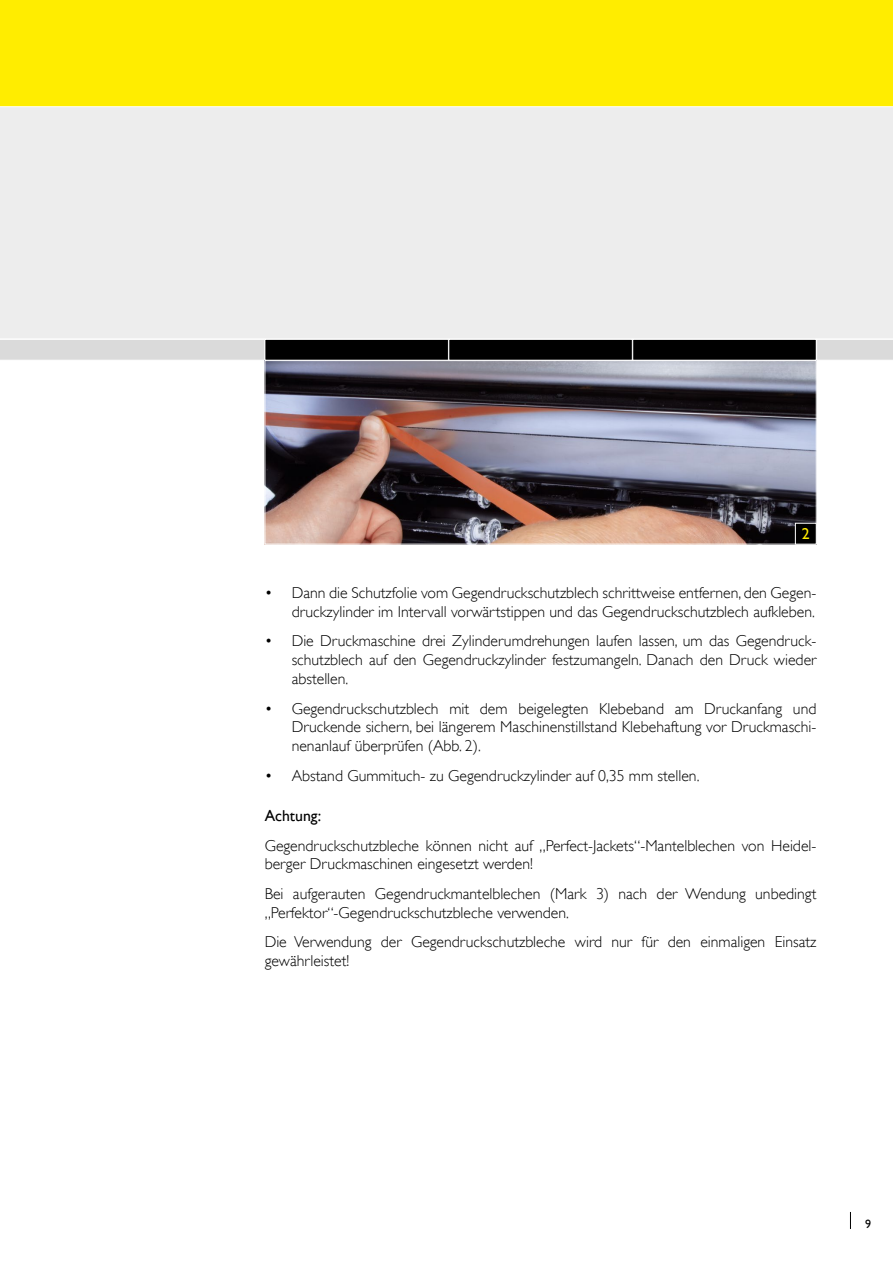
<style>
.page{position:relative;width:893px;height:1263px;background:#fff}
.page>*{position:absolute;margin:0;border:0;box-sizing:border-box;transform-origin:0 0}
.t1{font:300 15.75px/18.9px "Gill Sans";color:#000}
.t2{font:15.75px "Gill Sans";color:#000}
.t3{font:15.75px "Gill Sans";color:#ffed00}
.t4{font:12px "Gill Sans";color:#000}
</style>
<div class="page">
<div style="left:0;top:107px;width:893px;height:231px;background:#ededed"></div>
<div style="left:0;top:0;width:893px;height:106px;background:#ffed00"></div>
<svg style="left:850px;top:1212px;width:1px;height:17px"></svg>
<div style="left:0;top:340px;width:265px;height:20px;background:#dadada"></div>
<div style="left:265px;top:339px;width:184px;height:21px;background:#000;border:1px solid #fff"></div>
<div style="left:449px;top:339px;width:183px;height:21px;background:#000;border:1px solid #fff"></div>
<div style="left:632px;top:339px;width:184px;height:21px;background:#000;border:1px solid #fff"></div>
<div style="left:817px;top:340px;width:76px;height:20px;background:#dadada"></div>
<img style="left:267px;top:362px;width:547px;height:180px">
<div style="left:265px;top:360px;width:551px;height:184px;border:1px solid #fff"></div>
<div style="left:795px;top:523px;width:21px;height:21px;background:#000"></div>
<p class="t3" style="left:802px;top:525px;width:9px">23</p>
<p class="t1" style="left:265px;top:583px;width:553px;text-align:right">• Dann die Schutzfolie vom Gegendruckschutzblech schrittweise entfernen, den Gegen&shy;druckzylinder im Intervall vorwärtstippen und das Gegendruckschutzblech aufkleben.</p>
<p class="t1" style="left:292px;top:631px;width:526px;text-align:justify;text-indent:-27px">• Die Druckmaschine drei Zylinderumdrehungen laufen lassen, um das Gegendruck&shy;schutzblech auf den Gegendruckzylinder festzumangeln. Danach den Druck wieder abstellen.</p>
<p class="t1" style="left:292px;top:699px;width:526px;text-align:justify;text-indent:-27px">• Gegendruckschutzblech mit dem beigelegten Klebeband am Druckanfang und Druckende sichern, bei längerem Maschinenstillstand Klebehaftung vor Druckmaschi&shy;nenanlauf überprüfen (Abb. 2).</p>
<p class="t1" style="left:265px;top:766px;width:436px">• Abstand Gummituch- zu Gegendruckzylinder auf 0,35 mm stellen.</p>
<p class="t2" style="left:265px;top:806px;width:58px">Achtung:</p>
<p class="t1" style="left:265px;top:836px;width:553px">Gegendruckschutzbleche können nicht auf „Perfect-Jackets“-Mantelblechen von Heidel&shy;berger Druckmaschinen eingesetzt werden!</p>
<p class="t1" style="left:265px;top:884px;width:553px">Bei aufgerauten Gegendruckmantelblechen (Mark 3) nach der Wendung unbedingt „Perfektor“-Gegendruckschutzbleche verwenden.</p>
<p class="t1" style="left:265px;top:933px;width:553px">Die Verwendung der Gegendruckschutzbleche wird nur für den einmaligen Einsatz gewährleistet!</p>
<p class="t4" style="left:865px;top:1217px;width:7px">9</p>
</div>
